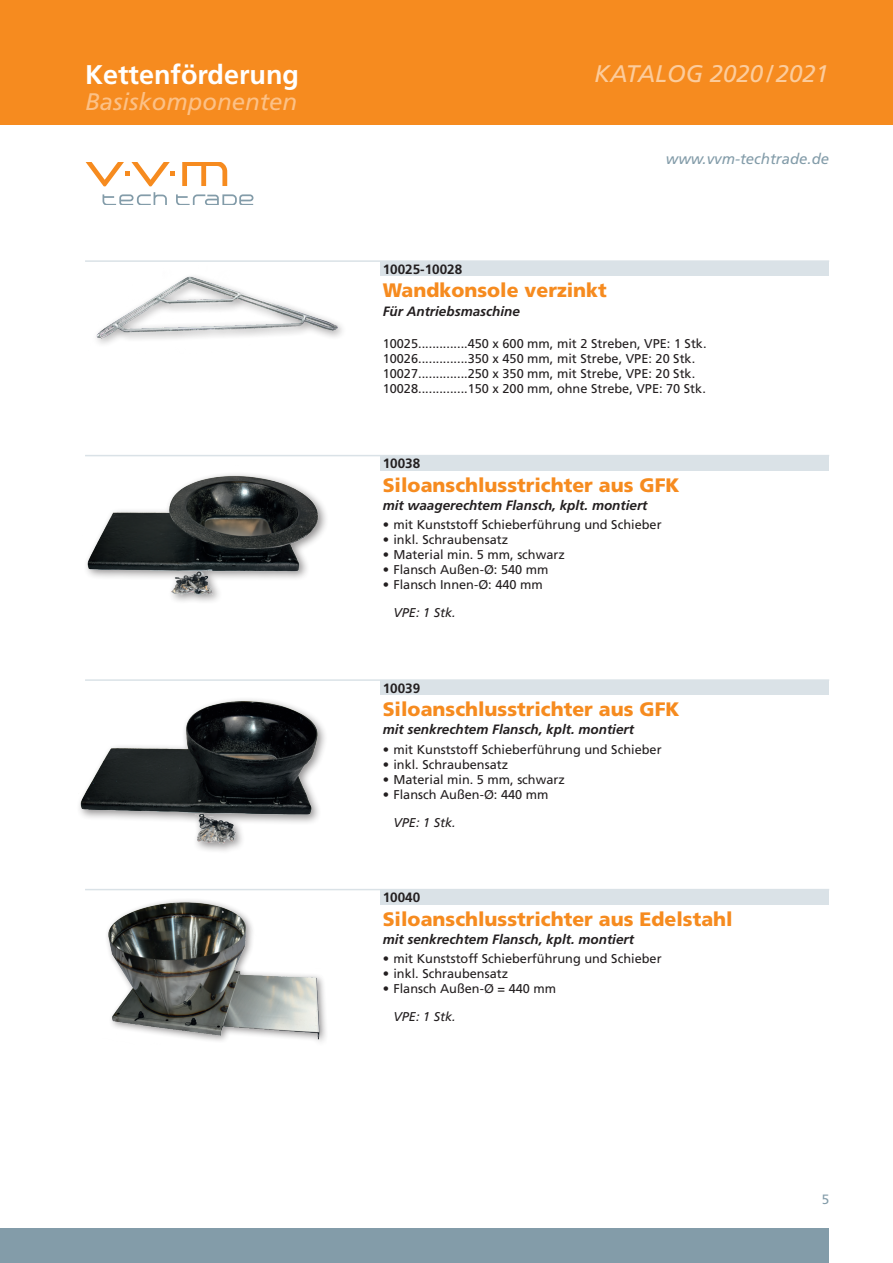
<style>
.page{position:relative;width:893px;height:1263px;background:#fff}
.page>*{position:absolute;margin:0;border:0;box-sizing:border-box;transform-origin:0 0}
.t1{font:700 27px "Frutiger LT Std";color:#fff}
.t2{font:italic 24px "Frutiger LT Std";color:#fccc9c}
.t3{font:italic 24px "Frutiger LT Std";color:#fcc187}
.Produktname{font:900 19.5px "Frutiger LT Std";color:#f68b1f}
.t4{font:italic 15px "Frutiger LT Std";color:#839ca9}
.Produkt-Unterzeile_f{font:italic 700 13.5px "Frutiger LT Std";color:#231f20}
.Artikelnummer{font:700 13.5px "Frutiger LT Std";color:#231f20}
.t5{font:13.5px "Frutiger LT Std";color:#839ca9}
.Art_-Nr__als_einfach{font:12.75px/15px "Frutiger LT Std";color:#231f20}
.VPE{font:italic 12.75px "Frutiger LT Std";color:#231f20}
</style>
<div class="page">
<div style="left:0;top:0;width:893px;height:125px;background:#f68b1f"></div>
<svg style="left:103px;top:192px;width:150px;height:13px"></svg>
<svg style="left:182px;top:162px;width:45px;height:24px"></svg>
<svg style="left:85px;top:162px;width:90px;height:24px"></svg>
<div style="left:0;top:1227px;width:829px;height:36px;background:#839ca9"></div>
<div style="left:381px;top:261px;width:448px;height:15px;background:#dae2e7"></div>
<hr style="left:85px;top:260px;width:744px;height:2px;background:#dae2e7">
<div style="left:381px;top:456px;width:448px;height:14px;background:#dae2e7"></div>
<hr style="left:85px;top:455px;width:744px;height:1px;background:#dae2e7">
<div style="left:381px;top:680px;width:448px;height:15px;background:#dae2e7"></div>
<hr style="left:85px;top:679px;width:744px;height:2px;background:#dae2e7">
<div style="left:381px;top:890px;width:448px;height:14px;background:#dae2e7"></div>
<hr style="left:85px;top:889px;width:744px;height:1px;background:#dae2e7">
<img style="left:96px;top:276px;width:246px;height:68px">
<div style="left:83px;top:471px;width:246px;height:135px;background:#231f20;opacity:.5"></div>
<img style="left:83px;top:471px;width:236px;height:129px">
<div style="left:76px;top:696px;width:253px;height:158px;background:#231f20;opacity:.5"></div>
<img style="left:78px;top:701px;width:241px;height:143px">
<div style="left:104px;top:897px;width:225px;height:151px;background:#231f20;opacity:.5"></div>
<img style="left:104px;top:902px;width:218px;height:143px">
<h1 class="t1" style="left:85px;top:59px;width:216px">Kettenförderung</h1>
<h2 class="t2" style="left:594px;top:59px;width:237px">KATALOG 2020/2021</h2>
<h2 class="t3" style="left:85px;top:87px;width:214px">Basiskomponenten</h2>
<p class="t4" style="left:666px;top:150px;width:165px">www.vvm-techtrade.de</p>
<p class="Artikelnummer" style="left:383px;top:261px;width:81px">10025-10028</p>
<p class="Produktname" style="left:383px;top:279px;width:226px">Wandkonsole verzinkt</p>
<p class="Produkt-Unterzeile_f" style="left:383px;top:303px;width:139px">Für Antriebsmaschine</p>
<p class="Art_-Nr__als_einfach" style="left:383px;top:336px;width:325px">10025..............450 x 600 mm, mit 2 Streben, VPE: 1 Stk.<br>10026..............350 x 450 mm, mit Strebe, VPE: 20 Stk.<br>10027..............250 x 350 mm, mit Strebe, VPE: 20 Stk.<br>10028..............150 x 200 mm, ohne Strebe, VPE: 70 Stk.</p>
<p class="Artikelnummer" style="left:383px;top:456px;width:39px">10038</p>
<p class="Produktname" style="left:383px;top:473px;width:298px">Siloanschlusstrichter aus GFK</p>
<p class="Produkt-Unterzeile_f" style="left:383px;top:497px;width:266px">mit waagerechtem Flansch, kplt. montiert</p>
<p class="Art_-Nr__als_einfach" style="left:383px;top:517px;width:280px">• mit Kunststoff Schieberführung und Schieber</p>
<p class="Art_-Nr__als_einfach" style="left:383px;top:532px;width:127px">• inkl. Schraubensatz</p>
<p class="Art_-Nr__als_einfach" style="left:383px;top:547px;width:184px">• Material min. 5 mm, schwarz</p>
<p class="Art_-Nr__als_einfach" style="left:383px;top:562px;width:167px">• Flansch Außen-Ø: 540 mm</p>
<p class="Art_-Nr__als_einfach" style="left:383px;top:577px;width:162px">• Flansch Innen-Ø: 440 mm</p>
<p class="VPE" style="left:393px;top:605px;width:64px">VPE: 1 Stk.</p>
<p class="Artikelnummer" style="left:383px;top:680px;width:39px">10039</p>
<p class="Produktname" style="left:383px;top:697px;width:298px">Siloanschlusstrichter aus GFK</p>
<p class="Produkt-Unterzeile_f" style="left:383px;top:722px;width:253px">mit senkrechtem Flansch, kplt. montiert</p>
<p class="Art_-Nr__als_einfach" style="left:383px;top:742px;width:280px">• mit Kunststoff Schieberführung und Schieber</p>
<p class="Art_-Nr__als_einfach" style="left:383px;top:757px;width:127px">• inkl. Schraubensatz</p>
<p class="Art_-Nr__als_einfach" style="left:383px;top:772px;width:184px">• Material min. 5 mm, schwarz</p>
<p class="Art_-Nr__als_einfach" style="left:383px;top:787px;width:167px">• Flansch Außen-Ø: 440 mm</p>
<p class="VPE" style="left:393px;top:815px;width:64px">VPE: 1 Stk.</p>
<p class="Artikelnummer" style="left:383px;top:890px;width:39px">10040</p>
<p class="Produktname" style="left:383px;top:907px;width:352px">Siloanschlusstrichter aus Edelstahl</p>
<p class="Produkt-Unterzeile_f" style="left:383px;top:931px;width:253px">mit senkrechtem Flansch, kplt. montiert</p>
<p class="Art_-Nr__als_einfach" style="left:383px;top:951px;width:280px">• mit Kunststoff Schieberführung und Schieber</p>
<p class="Art_-Nr__als_einfach" style="left:383px;top:966px;width:127px">• inkl. Schraubensatz</p>
<p class="Art_-Nr__als_einfach" style="left:383px;top:981px;width:175px">• Flansch Außen-Ø = 440 mm</p>
<p class="VPE" style="left:393px;top:1009px;width:64px">VPE: 1 Stk.</p>
<p class="t5" style="left:822px;top:1191px;width:9px">5</p>
</div>
